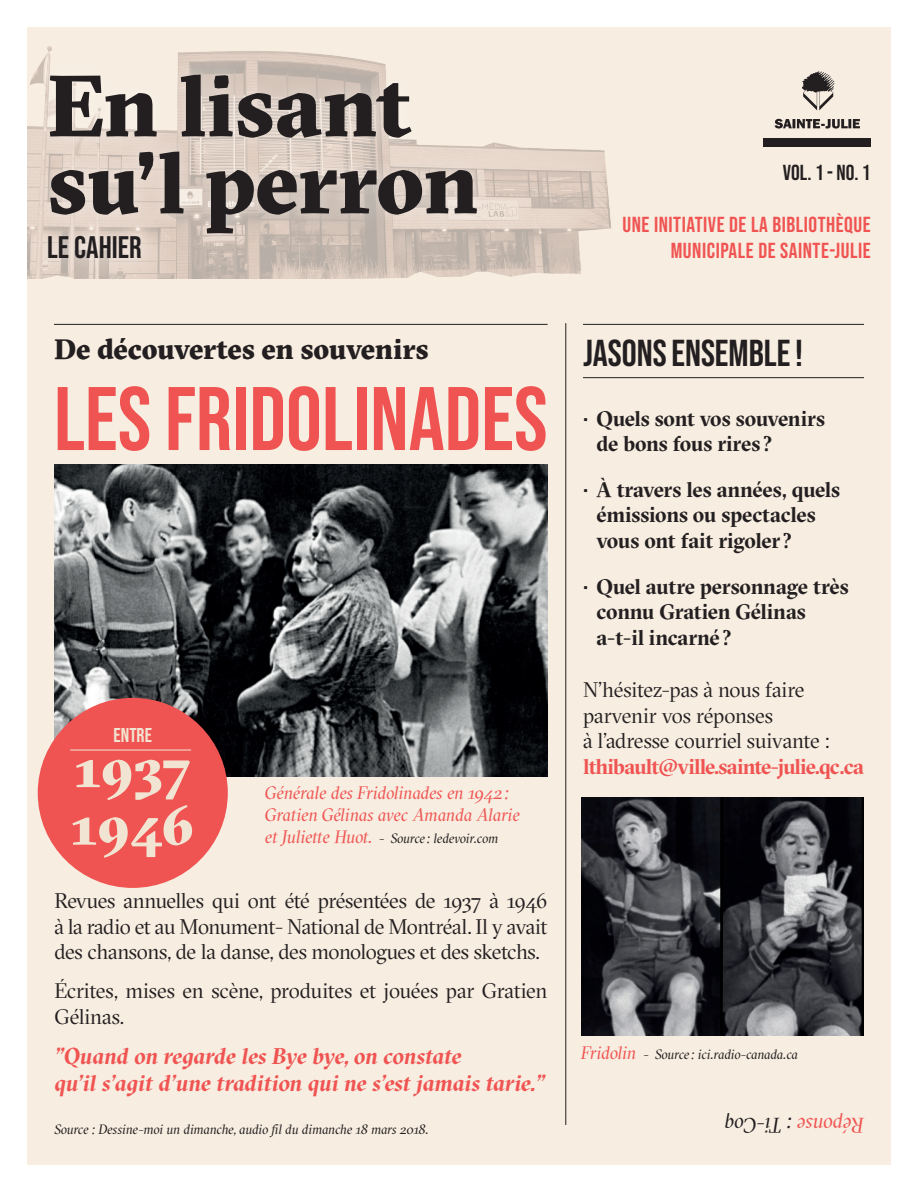
<style>
.page{position:relative;width:918px;height:1188px;background:#fff}
.page>*{position:absolute;margin:0;border:0;box-sizing:border-box;transform-origin:0 0}
.t1{font:90px "Bebas Neue";color:#f05452}
.t2{font:900 86.7px/76.9px "GT Sectra";color:#231f20}
.t3{font:900 55.05px/57.6px "GT Sectra Fine";letter-spacing:-.01em;color:#f2e4d2}
.t4{font:37.5px "Bebas Neue";color:#231f20}
.t5{font:31.2px "Bebas Neue";color:#231f20}
.t6{font:900 28.5px "GT Sectra";letter-spacing:-.01em;color:#231f20}
.t7{font:italic 700 22.5px/27px "GT Sectra Fine";letter-spacing:-.01em;color:#f05452}
.t8{font:21.75px/26.1px "Bebas Neue";letter-spacing:.025em;color:#f05452;text-align:right}
.t9{font:21.75px "Bebas Neue";color:#231f20}
.t10{font:21px/25.5px "GT Sectra Fine";letter-spacing:-.01em;color:#231f20}
.t11{font:700 21px/25.5px "GT Sectra Fine";letter-spacing:-.005em;color:#231f20}
.t12{font:700 21px "GT Sectra Fine";letter-spacing:-.03em;color:#f05452}
.t13{font:italic 21px "GT Sectra Fine";letter-spacing:-.01em;color:#f05452}
.t14{font:19.95px "Bebas Neue";color:#f2e4d2}
.t15{font:italic 18px/21.6px "GT Sectra Fine";letter-spacing:-.01em;color:#f05452}
.t16{font:italic 13.5px "GT Sectra Fine";letter-spacing:-.01em;color:#231f20}
.s1{font-size:18px;color:#f05452}
.s2{color:#231f20}
</style>
<div class="page">
<div style="left:27px;top:27px;width:864px;height:1137px;background:#f7ede1"></div>
<img style="left:27px;top:46px;width:584px;height:233px">
<div style="left:34px;top:59px;width:458px;height:214px;background:#fff;opacity:.34"></div>
<svg style="left:775px;top:119px;width:85px;height:10px"></svg>
<div style="left:764px;top:138px;width:107px;height:8px;background:#231f20"></div>
<svg style="left:802px;top:71px;width:33px;height:39px"></svg>
<hr style="left:565px;top:323px;width:1px;height:802px;background:#231f20">
<hr style="left:583px;top:377px;width:281px;height:1px;background:#231f20">
<hr style="left:583px;top:324px;width:281px;height:1px;background:#231f20">
<hr style="left:54px;top:324px;width:494px;height:1px;background:#231f20">
<img style="left:54px;top:465px;width:494px;height:311px">
<img style="left:581px;top:798px;width:283px;height:238px">
<div style="left:38px;top:698px;width:190px;height:190px;background:#f05452;border-radius:50%"></div>
<hr style="left:70px;top:750px;width:121px;height:1px;background:#f2e4d2">
<h2 class="t2" style="left:47px;top:66px;width:433px">En lisant su’l perron</h2>
<h3 class="t5" style="left:47px;top:230px;width:96px">LE CAHIER</h3>
<h3 class="t6" style="left:54px;top:330px;width:376px">De découvertes en souvenirs</h3>
<h1 class="t1" style="left:54px;top:368px;width:495px">LES FRIDOLINADES</h1>
<p class="t14" style="left:114px;top:724px;width:40px">ENTRE</p>
<h3 class="t3" style="left:71px;top:738px;width:125px">1937<br>1946</h3>
<p class="t15" style="left:265px;top:782px;width:256px">Générale des Fridolinades en 1942 :<br>Gratien Gélinas avec Amanda Alarie</p>
<p class="t16" style="left:265px;top:829px;width:235px"><span class="s1">et Juliette Huot.</span> - Source : ledevoir.com</p>
<p class="t10" style="left:54px;top:888px;width:495px;text-align:justify">Revues annuelles qui ont été présentées de 1937 à 1946 à la radio et au Monument- National de Montréal. Il y avait des chansons, de la danse, des monologues et des sketchs.</p>
<p class="t10" style="left:54px;top:978px;width:495px">Écrites, mises en scène, produites et jouées par Gratien<br>Gélinas.</p>
<p class="t7" style="left:54px;top:1042px;width:493px">"Quand on regarde les Bye bye, on constate<br>qu’il s’agit d’une tradition qui ne s’est jamais tarie."</p>
<p class="t9" style="left:783px;top:161px;width:89px">VOL. 1 - NO. 1</p>
<p class="t8" style="left:622px;top:211px;width:250px">UNE INITIATIVE DE LA BIBLIOTHÈQUE<br>MUNICIPALE DE SAINTE-JULIE</p>
<h3 class="t4" style="left:583px;top:331px;width:221px">JASONSENSEMBLE!</h3>
<p class="t11" style="left:597px;top:405px;width:230px;text-indent:-14px">• Quels sont vos souvenirs de bons fous rires ?</p>
<p class="t11" style="left:597px;top:476px;width:245px;text-indent:-14px">• À travers les années, quels émissions ou spectacles vous ont fait rigoler ?</p>
<p class="t11" style="left:597px;top:573px;width:254px;text-indent:-14px">• Quel autre personnage très connu Gratien Gélinas a-t-il incarné ?</p>
<p class="t10" style="left:583px;top:677px;width:248px">N’hésitez-pas à nous faire parvenir vos réponses<br>à l’adresse courriel suivante :</p>
<p class="t12" style="left:583px;top:753px;width:282px">lthibault@ville.sainte-julie.qc.ca</p>
<p class="t16" style="left:581px;top:1046px;width:219px"><span class="s1">Fridolin</span> - Source : ici.radio-canada.ca</p>
<p class="t16" style="left:54px;top:1120px;width:376px">Source : Dessine-moi un dimanche, audio fil du dimanche 18 mars 2018.</p>
<p class="t13" style="left:864px;top:1139px;width:140px;rotate:-180deg">Réponse <span class="s2">: Ti-Coq</span></p>
</div>
